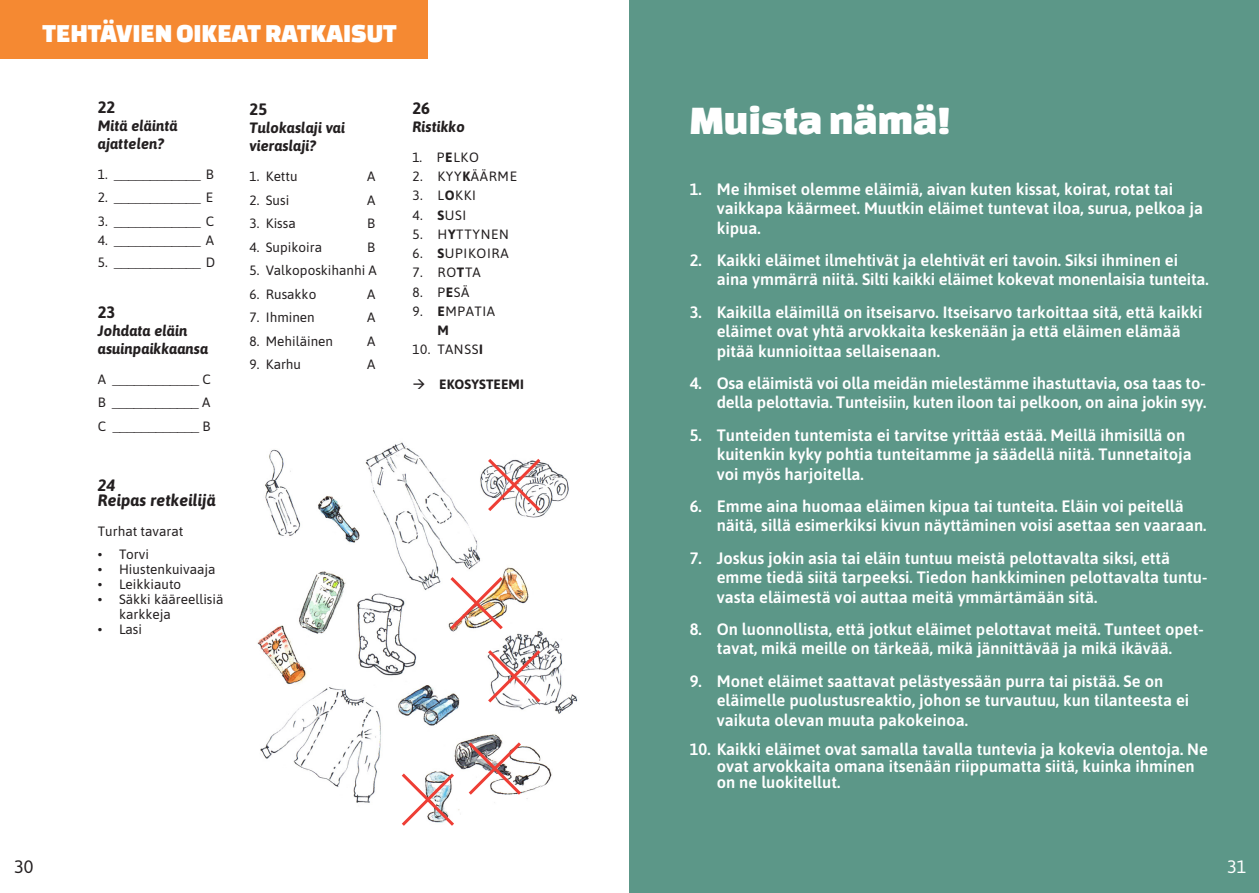
<style>
.page{position:relative;width:1259px;height:893px;background:#fff}
.page>*{position:absolute;margin:0;border:0;box-sizing:border-box;transform-origin:0 0}
.Otsikko{font:42px "Changa One";color:#fff}
.t1{font:27px "Changa One";color:#fff}
.t2{font:18px "Asap";color:#231f20}
.Sivunumerot{font:18px "Asap";color:#fff}
.t3{font:600 16.5px/19.5px "Asap";color:#fff}
.Sivunumerot-2{font:italic 700 16.5px "Asap";color:#231f20}
.Sivunumerot-3{font:700 16.5px "Asap";color:#231f20}
.Sivunumerot-4{font:italic 700 15px/18px "Asap";color:#231f20}
.Sivunumerot-5{font:13.5px/15px "Asap";color:#231f20}
.Sivunumerot-6{font:13.5px "Asap";letter-spacing:.05em;color:#231f20}
.t4{font:700 13.5px "Asap";letter-spacing:.01em;color:#231f20}
.s1{font-weight:700}
</style>
<div class="page">
<div style="left:629px;top:0;width:630px;height:893px;background:#5c9788"></div>
<div style="left:0;top:0;width:428px;height:58px;background:#f58932"></div>
<img style="left:257px;top:442px;width:321px;height:368px">
<svg style="left:485px;top:456px;width:58px;height:58px"></svg>
<img style="left:447px;top:574px;width:59px;height:58px">
<svg style="left:485px;top:647px;width:58px;height:59px"></svg>
<svg style="left:465px;top:739px;width:59px;height:59px"></svg>
<svg style="left:398px;top:770px;width:59px;height:56px"></svg>
<p class="t1" style="left:43px;top:18px;width:356px">TEHTÄVIEN OIKEAT RATKAISUT</p>
<p class="Sivunumerot-3" style="left:98px;top:95px;width:19px">22</p>
<p class="Sivunumerot-4" style="left:98px;top:116px;width:81px">Mitä eläintä ajattelen?</p>
<p class="Sivunumerot-5" style="left:98px;top:166px;width:118px">1. ____________ B</p>
<p class="Sivunumerot-5" style="left:98px;top:189px;width:117px">2. ____________ E</p>
<p class="Sivunumerot-5" style="left:98px;top:213px;width:118px">3. ____________ C</p>
<p class="Sivunumerot-5" style="left:98px;top:232px;width:118px">4. ____________ A</p>
<p class="Sivunumerot-5" style="left:98px;top:254px;width:119px">5. ____________ D</p>
<p class="Sivunumerot-3" style="left:98px;top:300px;width:19px">23</p>
<p class="Sivunumerot-4" style="left:98px;top:321px;width:112px">Johdata eläin asuinpaikkaansa</p>
<p class="Sivunumerot-5" style="left:98px;top:371px;width:114px">A ____________ C</p>
<p class="Sivunumerot-5" style="left:98px;top:394px;width:114px">B ____________ A</p>
<p class="Sivunumerot-5" style="left:98px;top:418px;width:114px">C ____________ B</p>
<p class="Sivunumerot-2" style="left:98px;top:473px;width:19px">24</p>
<p class="Sivunumerot-2" style="left:98px;top:488px;width:119px">Reipas retkeilijä</p>
<p class="Sivunumerot-5" style="left:98px;top:523px;width:87px">Turhat tavarat</p>
<p class="Sivunumerot-5" style="left:98px;top:546px;width:53px">• Torvi</p>
<p class="Sivunumerot-5" style="left:98px;top:561px;width:119px">• Hiustenkuivaaja</p>
<p class="Sivunumerot-5" style="left:98px;top:576px;width:85px">• Leikkiauto</p>
<p class="Sivunumerot-5" style="left:119px;top:591px;width:106px;text-indent:-21px">• Säkki kääreellisiä karkkeja</p>
<p class="Sivunumerot-5" style="left:98px;top:621px;width:46px">• Lasi</p>
<p class="Sivunumerot-3" style="left:249px;top:98px;width:19px">25</p>
<p class="Sivunumerot-4" style="left:249px;top:118px;width:97px">Tulokaslaji vai vieraslaji?</p>
<p class="Sivunumerot-5" style="left:249px;top:168px;width:50px">1. Kettu</p>
<p class="Sivunumerot-5" style="left:367px;top:168px;width:10px">A</p>
<p class="Sivunumerot-5" style="left:249px;top:192px;width:41px">2. Susi</p>
<p class="Sivunumerot-5" style="left:367px;top:192px;width:10px">A</p>
<p class="Sivunumerot-5" style="left:249px;top:215px;width:48px">3. Kissa</p>
<p class="Sivunumerot-5" style="left:367px;top:215px;width:10px">B</p>
<p class="Sivunumerot-5" style="left:249px;top:239px;width:74px">4. Supikoira</p>
<p class="Sivunumerot-5" style="left:367px;top:239px;width:10px">B</p>
<p class="Sivunumerot-5" style="left:249px;top:262px;width:129px">5. Valkoposkihanhi A</p>
<p class="Sivunumerot-5" style="left:249px;top:286px;width:68px">6. Rusakko</p>
<p class="Sivunumerot-5" style="left:367px;top:286px;width:10px">A</p>
<p class="Sivunumerot-5" style="left:249px;top:309px;width:67px">7. Ihminen</p>
<p class="Sivunumerot-5" style="left:367px;top:309px;width:10px">A</p>
<p class="Sivunumerot-5" style="left:249px;top:333px;width:85px">8. Mehiläinen</p>
<p class="Sivunumerot-5" style="left:367px;top:333px;width:10px">A</p>
<p class="Sivunumerot-5" style="left:249px;top:356px;width:53px">9. Karhu</p>
<p class="Sivunumerot-5" style="left:367px;top:356px;width:10px">A</p>
<p class="Sivunumerot-3" style="left:412px;top:96px;width:19px">26</p>
<p class="Sivunumerot-4" style="left:412px;top:117px;width:54px">Ristikko</p>
<p class="Sivunumerot-5" style="left:412px;top:149px;width:68px">1. P<span class="s1">E</span>LKO</p>
<p class="Sivunumerot-6" style="left:412px;top:167px;width:106px">2. KYY<span class="s1">K</span>ÄÄRME</p>
<p class="Sivunumerot-5" style="left:412px;top:187px;width:65px">3. L<span class="s1">O</span>KKI</p>
<p class="Sivunumerot-5" style="left:412px;top:207px;width:56px">4. <span class="s1">S</span>USI</p>
<p class="Sivunumerot-5" style="left:412px;top:226px;width:98px">5. H<span class="s1">Y</span>TTYNEN</p>
<p class="Sivunumerot-6" style="left:412px;top:244px;width:98px">6. <span class="s1">S</span>UPIKOIRA</p>
<p class="Sivunumerot-5" style="left:412px;top:264px;width:70px">7. RO<span class="s1">T</span>TA</p>
<p class="Sivunumerot-5" style="left:412px;top:284px;width:59px">8. P<span class="s1">E</span>SÄ</p>
<p class="Sivunumerot-5" style="left:412px;top:303px;width:84px">9. <span class="s1">E</span>MPATIA</p>
<p class="t4" style="left:437px;top:321px;width:13px">M</p>
<p class="Sivunumerot-5" style="left:412px;top:341px;width:72px">10. TANSS<span class="s1">I</span></p>
<p class="t4" style="left:412px;top:374px;width:113px">→ EKOSYSTEEMI</p>
<p class="t2" style="left:14px;top:854px;width:21px">30</p>
<p class="Otsikko" style="left:690px;top:97px;width:263px">Muista nämä!</p>
<p class="t3" style="left:717px;top:178px;width:488px;text-indent:-27px">1. Me ihmiset olemme eläimiä, aivan kuten kissat, koirat, rotat tai vaikkapa käärmeet. Muutkin eläimet tuntevat iloa, surua, pelkoa ja kipua.</p>
<p class="t3" style="left:717px;top:250px;width:493px;text-indent:-27px">2. Kaikki eläimet ilmehtivät ja elehtivät eri tavoin. Siksi ihminen ei aina ymmärrä niitä. Silti kaikki eläimet kokevat monenlaisia tunteita.</p>
<p class="t3" style="left:717px;top:301px;width:487px;text-indent:-27px">3. Kaikilla eläimillä on itseisarvo. Itseisarvo tarkoittaa sitä, että kaikki eläimet ovat yhtä arvokkaita keskenään ja että eläimen elämää pitää kunnioittaa sellaisenaan.</p>
<p class="t3" style="left:690px;top:373px;width:518px;text-align:right">4. Osa eläimistä voi olla meidän mielestämme ihastuttavia, osa taas to&shy;della pelottavia. Tunteisiin, kuten iloon tai pelkoon, on aina jokin syy.</p>
<p class="t3" style="left:717px;top:424px;width:476px;text-indent:-27px">5. Tunteiden tuntemista ei tarvitse yrittää estää. Meillä ihmisillä on kuitenkin kyky pohtia tunteitamme ja säädellä niitä. Tunnetaitoja voi myös harjoitella.</p>
<p class="t3" style="left:717px;top:496px;width:491px;text-indent:-27px">6. Emme aina huomaa eläimen kipua tai tunteita. Eläin voi peitellä näitä, sillä esimerkiksi kivun näyttäminen voisi asettaa sen vaaraan.</p>
<p class="t3" style="left:717px;top:547px;width:492px;text-indent:-27px">7. Joskus jokin asia tai eläin tuntuu meistä pelottavalta siksi, että emme tiedä siitä tarpeeksi. Tiedon hankkiminen pelottavalta tuntu&shy;vasta eläimestä voi auttaa meitä ymmärtämään sitä.</p>
<p class="t3" style="left:690px;top:619px;width:515px;text-align:center">8. On luonnollista, että jotkut eläimet pelottavat meitä. Tunteet opet&shy;tavat, mikä meille on tärkeää, mikä jännittävää ja mikä ikävää.</p>
<p class="t3" style="left:717px;top:670px;width:474px;text-indent:-27px">9. Monet eläimet saattavat pelästyessään purra tai pistää. Se on eläimelle puolustusreaktio, johon se turvautuu, kun tilanteesta ei vaikuta olevan muuta pakokeinoa.</p>
<p class="t3" style="left:717px;top:740px;width:493px;line-height:16.5px;text-indent:-27px">10. Kaikki eläimet ovat samalla tavalla tuntevia ja kokevia olentoja. Ne ovat arvokkaita omana itsenään riippumatta siitä, kuinka ihminen on ne luokitellut.</p>
<p class="Sivunumerot" style="left:1227px;top:854px;width:21px">31</p>
</div>
